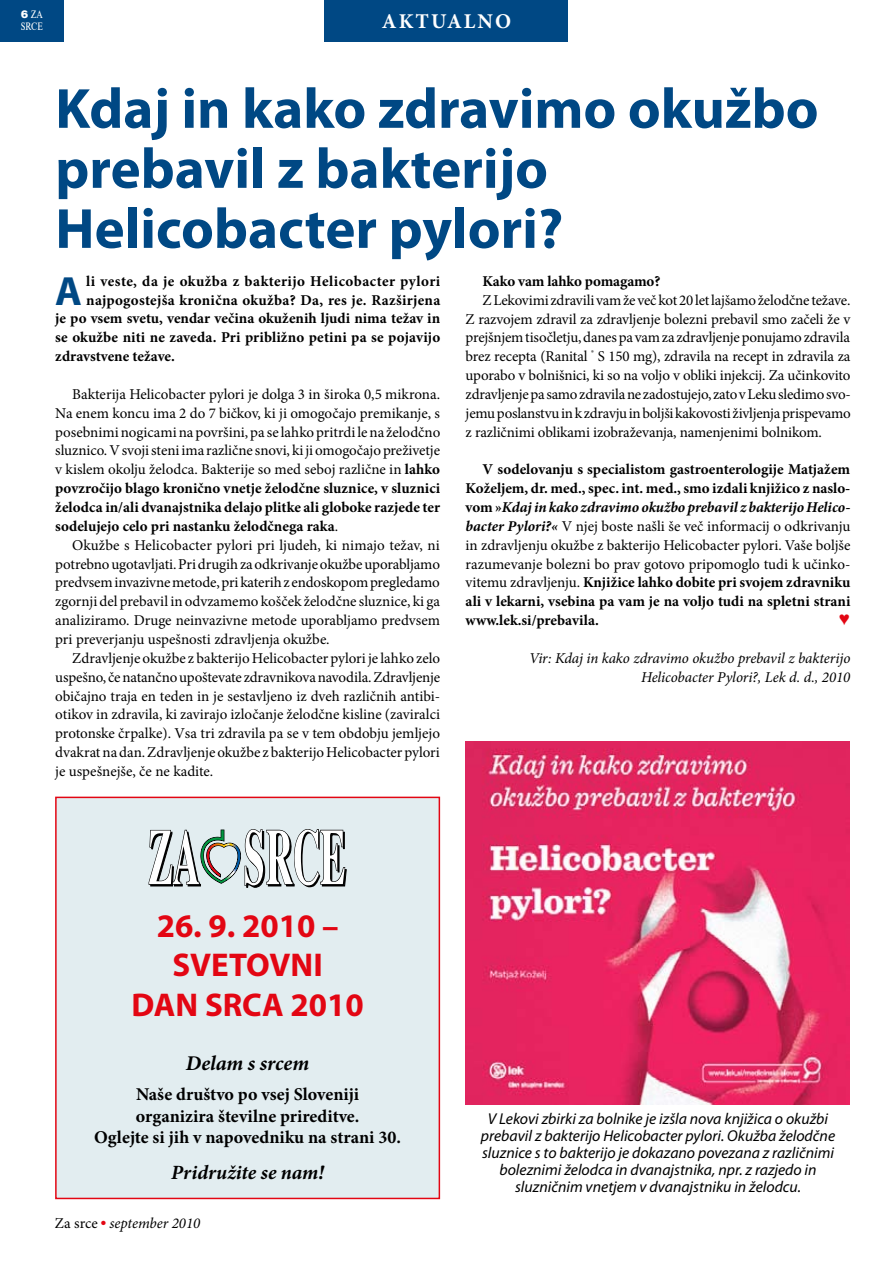
<style>
.page{position:relative;width:893px;height:1263px;background:#fff}
.page>*{position:absolute;margin:0;border:0;box-sizing:border-box;transform-origin:0 0}
.t1{font:700 57px/60px "Myriad Pro";color:#004884}
.t2{font:700 40.95px "Myriad Pro";color:#004884}
.t3{font:700 33px/39.6px "Myriad Pro";color:#e30613;text-align:center}
.t4{font:italic 700 21px "Minion Pro";letter-spacing:-.005em;color:#000}
.t5{font:700 21px "Minion Pro";letter-spacing:.1em;color:#fff}
.t6{font:italic 700 20.25px "Minion Pro";color:#000}
.t7{font:700 18px/21.6px "Minion Pro";color:#000;text-align:center}
.t8{font:italic 15.75px/17px "Myriad Pro";color:#000;text-align:center}
.t9{font:15px/18.9px "Minion Pro";letter-spacing:-.005em;color:#000;text-align:justify}
.t10{font:700 15px/18.9px "Minion Pro";letter-spacing:.005em;color:#000;text-align:justify}
.t11{font:italic 15px/18.9px "Minion Pro";letter-spacing:-.005em;color:#000;text-align:right}
.t12{font:700 15px "Minion Pro";letter-spacing:.03em;color:#000}
.t13{font:11.25px/12px "Nimbus Rom DEE";color:#fff;scale:.8 1}
.t14{font:6px "Dixieland";color:#e30613}
.s1{font-family:"Nimbus San DEE Blac"}
.s2{font-style:italic}
.s3{font-weight:400}
.s4{font-weight:700}
</style>
<div class="page">
<div style="left:325px;top:0;width:243px;height:41px;background:#004884"></div>
<div style="left:0;top:0;width:64px;height:41px;background:#004884"></div>
<img style="left:466px;top:741px;width:384px;height:363px">
<div style="left:56px;top:797px;width:383px;height:401px;background:#e2edf0"></div>
<svg style="left:148px;top:829px;width:199px;height:59px"></svg>
<div style="left:55px;top:797px;width:385px;height:402px;border:2px solid #e30613"></div>
<p class="t13" style="left:21px;top:9px;width:29px"><span class="s1">6</span>ZA<br>SRCE</p>
<h3 class="t5" style="left:382px;top:7px;width:131px">AKTUALNO</h3>
<h1 class="t1" style="left:55px;top:79px;width:765px">Kdaj in kako zdravimo okužbo prebavil z bakterijo<br>Helicobacter pylori?</h1>
<h2 class="t2" style="left:55px;top:268px;width:28px">A</h2>
<p class="t12" style="left:86px;top:270px;width:356px">li veste, da je okužba z bakterijo Helicobacter pylori</p>
<p class="t10" style="left:483px;top:271px;width:179px">Kako vam lahko pomagamo?</p>
<p class="t9" style="left:466px;top:291px;width:387px;text-indent:17px">Z Lekovimi zdravili vam že več kot 20 let lajšamo želodčne težave.<br>Z razvojem zdravil za zdravljenje bolezni prebavil smo začeli že v prejšnjem tisočletju, danes pa vam za zdravljenje ponujamo zdravila brez recepta (Ranital <sup>®</sup> S 150 mg), zdravila na recept in zdravila za uporabo v bolnišnici, ki so na voljo v obliki injekcij. Za učinkovito zdravljenje pa samo zdravila ne zadostujejo, zato v Leku sledimo svo&shy;jemu poslanstvu in k zdravju in boljši kakovosti življenja prispevamo z različnimi oblikami izobraževanja, namenjenimi bolnikom.</p>
<p class="t10" style="left:466px;top:460px;width:386px;text-indent:17px">V sodelovanju s specialistom gastroenterologije Matjažem Koželjem, dr. med., spec. int. med., smo izdali knjižico z naslo&shy;vom »<span class="s2">Kdaj in kako zdravimo okužbo prebavil z bakterijo Helico&shy;bacter Pylori?«</span> <span class="s3">V njej boste našli še več informacij o odkrivanju in zdravljenju okužbe z bakterijo Helicobacter pylori. Vaše boljše razumevanje bolezni bo prav gotovo pripomoglo tudi k učinko&shy;vitemu zdravljenju.</span> Knjižice lahko dobite pri svojem zdravniku ali v lekarni, vsebina pa vam je na voljo tudi na spletni strani www.lek.si/prebavila.</p>
<p class="t11" style="left:529px;top:648px;width:323px">Vir: Kdaj in kako zdravimo okužbo prebavil z bakterijo<br>Helicobacter Pylori?, Lek d. d., 2010</p>
<p class="t10" style="left:86px;top:290px;width:356px">najpogostejša kronična okužba? Da, res je. Razširjena</p>
<p class="t10" style="left:55px;top:309px;width:386px">je po vsem svetu, vendar večina okuženih ljudi nima težav in</p>
<p class="t10" style="left:55px;top:328px;width:386px">se okužbe niti ne zaveda. Pri približno petini pa se pojavijo</p>
<p class="t10" style="left:55px;top:347px;width:121px">zdravstvene težave.</p>
<p class="t9" style="left:55px;top:385px;width:387px;text-indent:17px">Bakterija Helicobacter pylori je dolga 3 in široka 0,5 mikrona.<br>Na enem koncu ima 2 do 7 bičkov, ki ji omogočajo premikanje, s posebnimi nogicami na površini, pa se lahko pritrdi le na želodčno sluznico. V svoji steni ima različne snovi, ki ji omogočajo preživetje v kislem okolju želodca. Bakterije so med seboj različne in <span class="s4">lahko povzročijo blago kronično vnetje želodčne sluznice, v sluznici želodca in/ali dvanajstnika delajo plitke ali globoke razjede ter sodelujejo celo pri nastanku želodčnega raka</span>.</p>
<p class="t9" style="left:55px;top:536px;width:386px;text-indent:17px">Okužbe s Helicobacter pylori pri ljudeh, ki nimajo težav, ni potrebno ugotavljati. Pri drugih za odkrivanje okužbe uporabljamo predvsem invazivne metode, pri katerih z endoskopom pregledamo zgornji del prebavil in odvzamemo košček želodčne sluznice, ki ga analiziramo. Druge neinvazivne metode uporabljamo predvsem pri preverjanju uspešnosti zdravljenja okužbe.</p>
<p class="t9" style="left:55px;top:649px;width:386px;text-indent:17px">Zdravljenje okužbe z bakterijo Helicobacter pylori je lahko zelo uspešno, če natančno upoštevate zdravnikova navodila. Zdravljenje običajno traja en teden in je sestavljeno iz dveh različnih antibi&shy;otikov in zdravila, ki zavirajo izločanje želodčne kisline (zaviralci protonske črpalke). Vsa tri zdravila pa se v tem obdobju jemljejo dvakrat na dan. Zdravljenje okužbe z bakterijo Helicobacter pylori je uspešnejše, če ne kadite.</p>
<h3 class="t3" style="left:131px;top:906px;width:234px">26. 9. 2010 –<br>SVETOVNI<br>DAN SRCA 2010</h3>
<h3 class="t4" style="left:186px;top:1048px;width:125px">Delam s srcem</h3>
<p class="t7" style="left:94px;top:1083px;width:308px">Naše društvo po vsej Sloveniji<br>organizira številne prireditve.<br>Oglejte si jih v napovedniku na strani 30.</p>
<h3 class="t6" style="left:171px;top:1158px;width:154px">Pridružite se nam!</h3>
<p class="t9" style="left:55px;top:1214px;width:44px">Za srce</p>
<p class="t14" style="left:101px;top:1220px;width:6px">l</p>
<p class="t11" style="left:109px;top:1214px;width:92px">september 2010</p>
<p class="t8" style="left:481px;top:1111px;width:356px">V Lekovi zbirki za bolnike je izšla nova knjižica o okužbi prebavil z bakterijo Helicobacter pylori. Okužba želodčne sluznice s to bakterijo je dokazano povezana z različnimi boleznimi želodca in dvanajstnika, npr. z razjedo in sluzničnim vnetjem v dvanajstniku in želodcu.</p>
</div>
